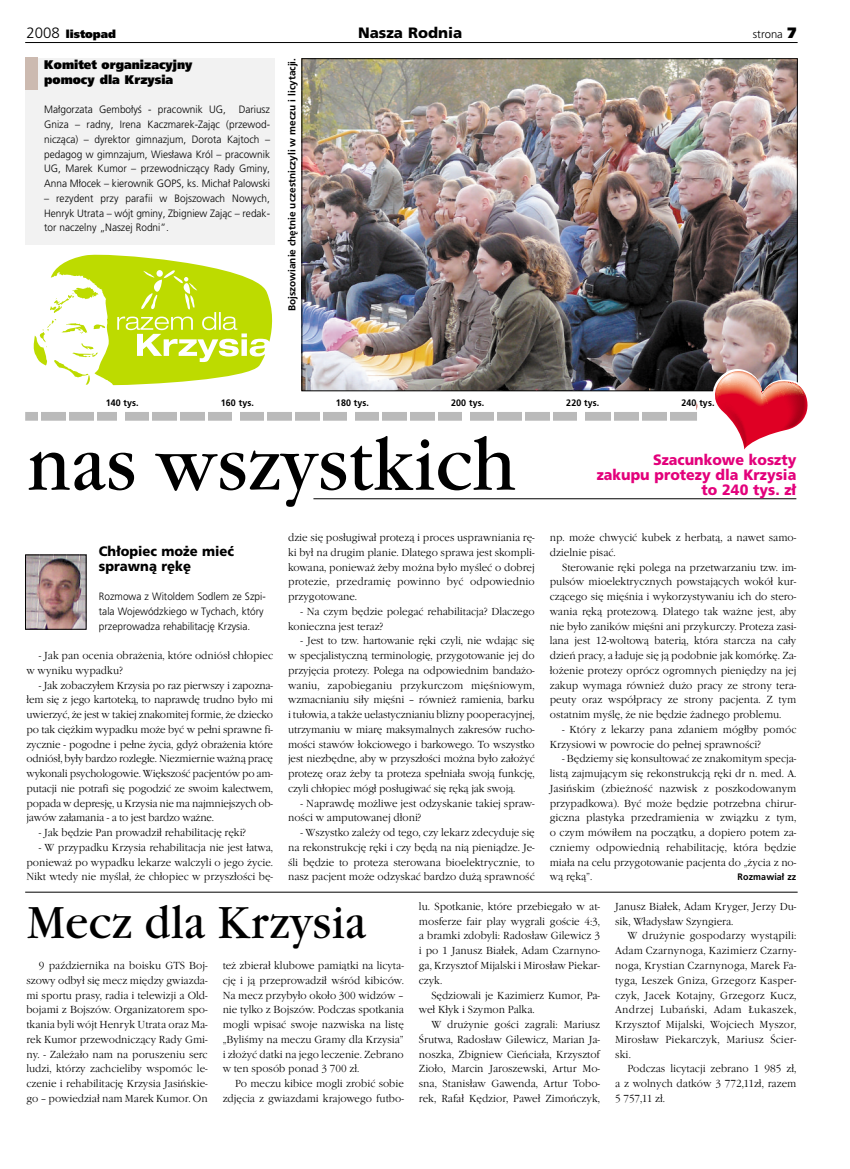
<style>
.page{position:relative;width:850px;height:1169px;background:#fff}
.page>*{position:absolute;margin:0;border:0;box-sizing:border-box;transform-origin:0 0}
.t1{font:75px "Garamond Itc TCE";color:#000;scale:.95 1}
.t2{font:46.25px "Garamond Itc TCE";color:#000;scale:.95 1}
.t3{font:900 15px/15.4px "Pfrutiger";color:#e3007b;text-align:right;scale:.95 1}
.t4{font:900 15px "Pfrutiger";color:#000}
.t5{font:900 13.75px/14.8px "Pfrutiger";color:#000;scale:.95 1}
.t6{font:900 12.5px/14.8px "Pfrutiger Ultra";color:#000;scale:.95 1}
.t7{font:900 11.25px "Pfrutiger Ultra";color:#000}
.t8{font:300 11.25px "Pfrutiger";color:#000}
.t9{font:300 10.62px/14.8px "Garamond Itc TCE";color:#000;text-align:justify;scale:.95 1}
.t10{font:300 10.62px/14.8px "Pfrutiger";color:#000;text-align:justify;scale:.95 1}
.t11{font:700 10px "Pfrutiger";color:#000}
.t12{font:700 9.38px "Pfrutiger";letter-spacing:.01em;color:#000;scale:.95 1}
.s1{font-family:"Pfrutiger";font-weight:300;font-size:15px}
.s2{font-family:"Pfrutiger Ultra";font-weight:900;font-size:15px}
</style>
<div class="page">
<hr style="left:25px;top:42px;width:773px;height:1px;background:#000">
<div style="left:25px;top:58px;width:250px;height:186px;background:#f2f2f2"></div>
<div style="left:25px;top:58px;width:13px;height:32px;background:#ccbab0"></div>
<img style="left:304px;top:60px;width:492px;height:329px">
<hr style="left:313px;top:498px;width:483px;height:1px;background:#000">
<hr style="left:25px;top:892px;width:773px;height:1px;background:#000">
<img style="left:27px;top:557px;width:57px;height:70px">
<div style="left:25px;top:412px;width:672px;height:9px;background:#bababa"></div>
<svg style="left:66px;top:412px;width:2px;height:9px"></svg>
<hr style="left:94px;top:409px;width:3px;height:14px;background:#fff">
<svg style="left:38px;top:412px;width:2px;height:9px"></svg>
<hr style="left:177px;top:409px;width:3px;height:14px;background:#fff">
<hr style="left:205px;top:409px;width:3px;height:14px;background:#fff">
<hr style="left:149px;top:409px;width:3px;height:14px;background:#fff">
<hr style="left:292px;top:409px;width:3px;height:14px;background:#fff">
<hr style="left:320px;top:409px;width:3px;height:14px;background:#fff">
<hr style="left:264px;top:409px;width:3px;height:14px;background:#fff">
<svg style="left:408px;top:412px;width:2px;height:9px"></svg>
<svg style="left:436px;top:412px;width:2px;height:9px"></svg>
<hr style="left:379px;top:409px;width:3px;height:14px;background:#fff">
<hr style="left:522px;top:409px;width:3px;height:14px;background:#fff">
<hr style="left:550px;top:409px;width:3px;height:14px;background:#fff">
<hr style="left:494px;top:409px;width:3px;height:14px;background:#fff">
<svg style="left:640px;top:412px;width:2px;height:9px"></svg>
<svg style="left:668px;top:412px;width:2px;height:9px"></svg>
<svg style="left:612px;top:412px;width:2px;height:9px"></svg>
<div style="left:117px;top:409px;width:7px;height:14px;background:#fff"></div>
<div style="left:232px;top:409px;width:8px;height:14px;background:#fff"></div>
<div style="left:348px;top:409px;width:7px;height:14px;background:#fff"></div>
<div style="left:463px;top:409px;width:7px;height:14px;background:#fff"></div>
<div style="left:578px;top:409px;width:7px;height:14px;background:#fff"></div>
<img style="left:712px;top:369px;width:96px;height:81px">
<svg style="left:696px;top:402px;width:2px;height:19px"></svg>
<svg style="left:34px;top:254px;width:239px;height:131px"></svg>
<p class="t7" style="left:26px;top:30px;width:91px"><span class="s1">2008</span> listopad</p>
<h3 class="t4" style="left:358px;top:27px;width:106px">Nasza Rodnia</h3>
<p class="t8" style="left:753px;top:30px;width:45px">strona <span class="s2">7</span></p>
<p class="t6" style="left:44px;top:59px;width:158px">Komitet organizacyjny pomocy dla Krzysia</p>
<p class="t10" style="left:44px;top:103px;width:239px">Ma∏gorzata Gembo∏yÊ - pracownik UG, Dariusz Gniza – radny, Irena Kaczmarek-Zajàc (przewod&shy;niczàca) – dyrektor gimnazjum, Dorota Kajtoch – pedagog w gimnzajum, Wies∏awa Król – pracownik UG, Marek Kumor – przewodniczàcy Rady Gminy, Anna M∏ocek – kierownik GOPS, ks. Micha∏ Palowski</p>
<p class="t10" style="left:44px;top:192px;width:239px">– rezydent przy parafii w Bojszowach Nowych, Henryk Utrata – wójt gminy, Zbigniew Zajàc – redak&shy;tor naczelny „Naszej Rodni”.</p>
<p class="t11" style="left:288px;top:311px;width:255px;rotate:-90deg">Bojszowianie ch´tnie uczestniczyli w meczu i licytacji.</p>
<p class="t12" style="left:106px;top:400px;width:36px">140 tys.</p>
<p class="t12" style="left:221px;top:400px;width:36px">160 tys.</p>
<p class="t12" style="left:336px;top:400px;width:36px">180 tys.</p>
<p class="t12" style="left:451px;top:400px;width:36px">200 tys.</p>
<p class="t12" style="left:566px;top:400px;width:36px">220 tys.</p>
<p class="t12" style="left:681px;top:400px;width:36px">240 tys.</p>
<h1 class="t1" style="left:26px;top:432px;width:517px">nas wszystkich</h1>
<p class="t5" style="left:99px;top:545px;width:144px">Ch∏opiec mo˝e mieç sprawnà r´k´</p>
<p class="t10" style="left:99px;top:590px;width:177px;text-align:left">Rozmowa z Witoldem Sodlem ze Szpi&shy;tala Wojewódzkiego w Tychach, który przeprowadza rehabilitacj´ Krzysia.</p>
<p class="t9" style="left:26px;top:649px;width:261px;text-indent:12px">- Jak pan ocenia obrażenia, które odniósł chłopiec w wyniku wypadku?</p>
<p class="t9" style="left:26px;top:679px;width:261px;text-indent:12px">- Jak zobaczyłem Krzysia po raz pierwszy i zapozna&shy;łem się z jego kartoteką, to naprawdę trudno było mi uwierzyć, że jest w takiej znakomitej formie, że dziecko po tak ciężkim wypadku może być w pełni sprawne fi&shy;zycznie - pogodne i pełne życia, gdyż obrażenia które odniósł, były bardzo rozległe. Niezmiernie ważną pracę wykonali psychologowie. Większość pacjentów po am&shy;putacji nie potrafi się pogodzić ze swoim kalectwem, popada w depresję, u Krzysia nie ma najmniejszych ob&shy;jawów załamania - a to jest bardzo ważne.</p>
<p class="t9" style="left:39px;top:826px;width:220px">- Jak będzie Pan prowadził rehabilitację ręki?</p>
<p class="t9" style="left:26px;top:841px;width:261px;text-indent:12px">- W przypadku Krzysia rehabilitacja nie jest łatwa, ponieważ po wypadku lekarze walczyli o jego życie.<br>Nikt wtedy nie myślał, że chłopiec w przyszłości bę-</p>
<p class="t9" style="left:288px;top:531px;width:261px">dzie się posługiwał protezą i proces usprawniania rę&shy;ki był na drugim planie. Dlatego sprawa jest skompli&shy;kowana, ponieważ żeby można było myśleć o dobrej protezie, przedramię powinno być odpowiednio przygotowane.</p>
<p class="t9" style="left:288px;top:605px;width:261px;text-indent:12px">- Na czym będzie polegać rehabilitacja? Dlaczego konieczna jest teraz?</p>
<p class="t9" style="left:288px;top:634px;width:261px;text-indent:12px">- Jest to tzw. hartowanie ręki czyli, nie wdając się w specjalistyczną terminologię, przygotowanie jej do przyjęcia protezy. Polega na odpowiednim bandażo&shy;waniu, zapobieganiu przykurczom mięśniowym, wzmacnianiu siły mięśni – również ramienia, barku i tułowia, a także uelastycznianiu blizny pooperacyjnej, utrzymaniu w miarę maksymalnych zakresów rucho&shy;mości stawów łokciowego i barkowego. To wszystko jest niezbędne, aby w przyszłości można było założyć protezę oraz żeby ta proteza spełniała swoją funkcję, czyli chłopiec mógł posługiwać się ręką jak swoją.</p>
<p class="t9" style="left:288px;top:797px;width:261px;text-indent:12px">- Naprawdę możliwe jest odzyskanie takiej spraw&shy;ności w amputowanej dłoni?</p>
<p class="t9" style="left:288px;top:826px;width:261px;text-indent:12px">- Wszystko zależy od tego, czy lekarz zdecyduje się na rekonstrukcję ręki i czy będą na nią pieniądze. Je&shy;śli będzie to proteza sterowana bioelektrycznie, to nasz pacjent może odzyskać bardzo dużą sprawność</p>
<h3 class="t3" style="left:597px;top:453px;width:212px">Szacunkowe koszty zakupu protezy dla Krzysia to 240 tys. z∏</h3>
<p class="t9" style="left:550px;top:531px;width:261px">np. może chwycić kubek z herbatą, a nawet samo&shy;dzielnie pisać.</p>
<p class="t9" style="left:550px;top:561px;width:261px;text-indent:12px">Sterowanie ręki polega na przetwarzaniu tzw. im&shy;pulsów mioelektrycznych powstających wokół kur&shy;czącego się mięśnia i wykorzystywaniu ich do stero&shy;wania ręką protezową. Dlatego tak ważne jest, aby nie było zaników mięśni ani przykurczy. Proteza zasi&shy;lana jest 12-woltową baterią, która starcza na cały dzień pracy, a ładuje się ją podobnie jak komórkę. Za&shy;łożenie protezy oprócz ogromnych pieniędzy na jej zakup wymaga również dużo pracy ze strony tera&shy;peuty oraz współpracy ze strony pacjenta. Z tym ostatnim myślę, że nie będzie żadnego problemu.</p>
<p class="t9" style="left:550px;top:723px;width:261px;text-indent:12px">- Który z lekarzy pana zdaniem mógłby pomóc<br>Krzysiowi w powrocie do pełnej sprawności?</p>
<p class="t9" style="left:550px;top:752px;width:261px;text-indent:12px">- Będziemy się konsultować ze znakomitym specja&shy;listą zajmującym się rekonstrukcją ręki dr n. med. A.<br>Jasińskim (zbieżność nazwisk z poszkodowanym przypadkowa). Być może będzie potrzebna chirur&shy;giczna plastyka przedramienia w związku z tym, o czym mówiłem na początku, a dopiero potem za&shy;czniemy odpowiednią rehabilitację, która będzie miała na celu przygotowanie pacjenta do „życia z no&shy;wą ręką”.</p>
<p class="t12" style="left:738px;top:874px;width:63px">Rozmawia∏ zz</p>
<h2 class="t2" style="left:26px;top:902px;width:359px">Mecz dla Krzysia</h2>
<p class="t9" style="left:26px;top:959px;width:192px;text-indent:12px">9 października na boisku GTS Boj&shy;szowy odbył się mecz między gwiazda&shy;mi sportu prasy, radia i telewizji a Old&shy;bojami z Bojszów. Organizatorem spo&shy;tkania byli wójt Henryk Utrata oraz Ma&shy;rek Kumor przewodniczący Rady Gmi&shy;ny. - Zależało nam na poruszeniu serc ludzi, którzy zachcieliby wspomóc le&shy;czenie i rehabilitację Krzysia Jasińskie&shy;go – powiedział nam Marek Kumor. On</p>
<p class="t9" style="left:223px;top:959px;width:192px">też zbierał klubowe pamiątki na licyta&shy;cję i ją przeprowadził wśród kibiców.<br>Na mecz przybyło około 300 widzów – nie tylko z Bojszów. Podczas spotkania mogli wpisać swoje nazwiska na listę „Byliśmy na meczu Gramy dla Krzysia” i złożyć datki na jego leczenie. Zebrano w ten sposób ponad 3 700 zł.</p>
<p class="t9" style="left:223px;top:1077px;width:192px;text-align:right">Po meczu kibice mogli zrobić sobie zdjęcia z gwiazdami krajowego futbo-</p>
<p class="t9" style="left:419px;top:900px;width:192px">lu. Spotkanie, które przebiegało w at&shy;mosferze fair play wygrali goście 4:3, a bramki zdobyli: Radosław Gilewicz 3 i po 1 Janusz Białek, Adam Czarnyno&shy;ga, Krzysztof Mijalski i Mirosław Piekar&shy;czyk.</p>
<p class="t9" style="left:419px;top:988px;width:192px;text-indent:12px">Sędziowali je Kazimierz Kumor, Pa&shy;weł Kłyk i Szymon Palka.</p>
<p class="t9" style="left:419px;top:1018px;width:192px;text-indent:12px">W drużynie gości zagrali: Mariusz Śrutwa, Radosław Gilewicz, Marian Ja&shy;noszka, Zbigniew Cieńciała, Krzysztof Zioło, Marcin Jaroszewski, Artur Mo&shy;sna, Stanisław Gawenda, Artur Tobo&shy;rek, Rafał Kędzior, Paweł Zimończyk,</p>
<p class="t9" style="left:615px;top:900px;width:192px">Janusz Białek, Adam Kryger, Jerzy Du&shy;sik, Władysław Szyngiera.</p>
<p class="t9" style="left:615px;top:929px;width:192px;text-indent:12px">W drużynie gospodarzy wystąpili:<br>Adam Czarnynoga, Kazimierz Czarny&shy;noga, Krystian Czarnynoga, Marek Fa&shy;tyga, Leszek Gniza, Grzegorz Kasper&shy;czyk, Jacek Kotajny, Grzegorz Kucz, Andrzej Lubański, Adam Łukaszek, Krzysztof Mijalski, Wojciech Myszor, Mirosław Piekarczyk, Mariusz Ścier&shy;ski.</p>
<p class="t9" style="left:615px;top:1062px;width:192px;text-indent:12px">Podczas licytacji zebrano 1 985 zł, a z wolnych datków 3 772,11zł, razem 5 757,11 zł.</p>
</div>
